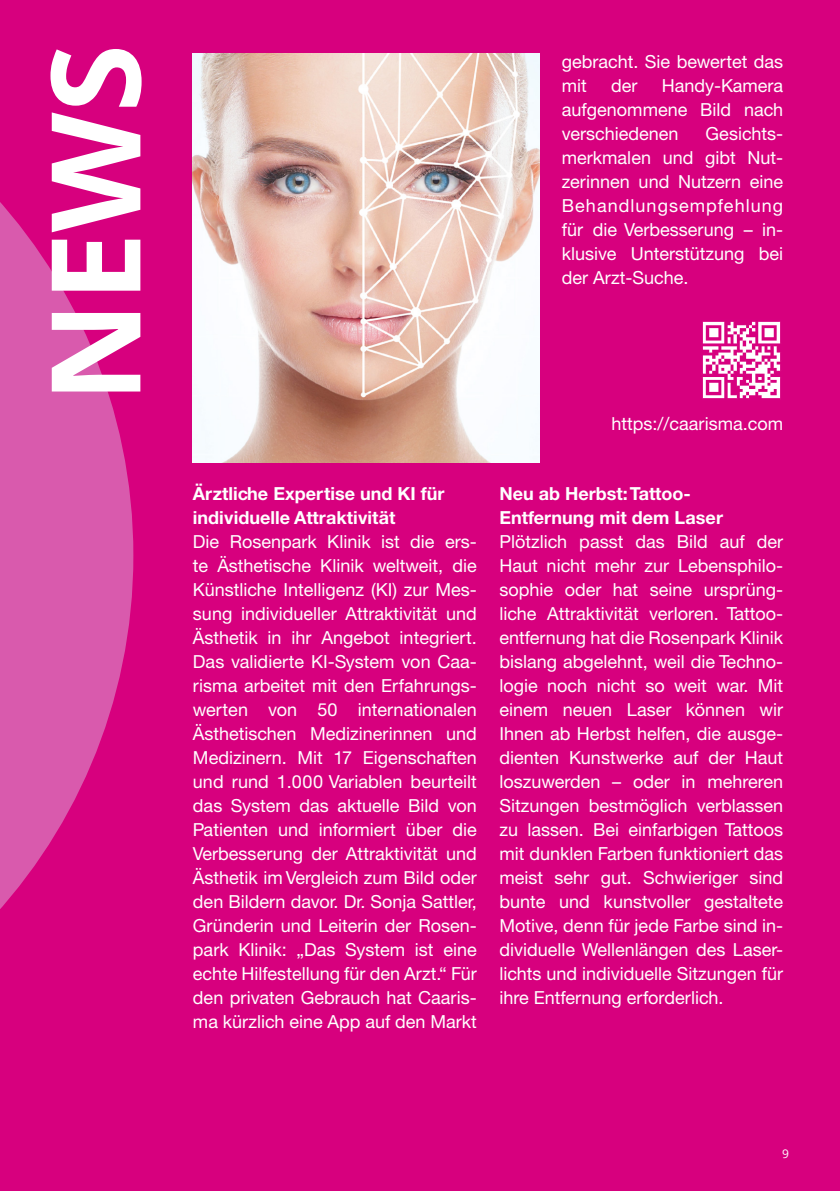
<style>
.page{position:relative;width:840px;height:1191px;background:#fff}
.page>*{position:absolute;margin:0;border:0;box-sizing:border-box;transform-origin:0 0}
.t1{font:700 124px "Open Sans";color:#fff}
.t2{font:18px/24px "Helvetica Neue CE";color:#fff;text-align:justify}
.t3{font:700 18px/24px "Helvetica Neue CE";color:#fff}
.t4{font:12px "Open Sans";color:#fff}
</style>
<div class="page">
<div style="left:0;top:0;width:839px;height:1191px;background:#d7007e"></div>
<svg style="left:0;top:202px;width:133px;height:707px;fill:#d95aad"></svg>
<img style="left:702px;top:321px;width:79px;height:78px">
<img style="left:193px;top:54px;width:346px;height:408px">
<h1 class="t1" style="left:8px;top:403px;width:360px;rotate:-90deg">NEWS</h1>
<p class="t2" style="left:561px;top:50px;width:223px">gebracht. Sie bewertet das mit</p>
<p class="t2" style="left:561px;top:74px;width:223px;text-indent:100px">Handy-Kamera aufgenommene Bild nach verschiedenen</p>
<p class="t2" style="left:610px;top:74px;width:28px">der</p>
<p class="t2" style="left:561px;top:122px;width:223px;text-indent:144px">Gesichts&shy;merkmalen und gibt Nut&shy;zerinnen und Nutzern eine Behandlungsempfehlung für die Verbesserung – in&shy;klusive Unterstützung bei der Arzt-Suche.</p>
<p class="t3" style="left:193px;top:482px;width:253px">Ärztliche Expertise und KI für individuelle Attraktivität</p>
<p class="t2" style="left:193px;top:530px;width:285px">Die Rosenpark Klinik ist die ers&shy;te Ästhetische Klinik weltweit, die Künstliche Intelligenz (KI) zur Mes&shy;sung individueller Attraktivität und Ästhetik in ihr Angebot integriert.<br>Das validierte KI-System von Caa&shy;risma arbeitet mit den Erfahrungs&shy;werten von 50 internationalen Ästhetischen Medizinerinnen und Medizinern. Mit 17 Eigenschaften und rund 1.000 Variablen beurteilt das System das aktuelle Bild von Patienten und informiert über die Verbesserung der Attraktivität und Ästhetik im Vergleich zum Bild oder den Bildern davor. Dr. Sonja Sattler, Gründerin und Leiterin der Rosen&shy;park Klinik: „Das System ist eine echte Hilfestellung für den Arzt.“ Für den privaten Gebrauch hat Caaris&shy;ma kürzlich eine App auf den Markt</p>
<p class="t2" style="left:611px;top:411px;width:173px">https://caarisma.com</p>
<p class="t3" style="left:499px;top:482px;width:225px">Neu ab Herbst: Tattoo-<br>Entfernung mit dem Laser</p>
<p class="t2" style="left:499px;top:530px;width:285px">Plötzlich passt das Bild auf der Haut nicht mehr zur Lebensphilo&shy;sophie oder hat seine ursprüng&shy;liche Attraktivität verloren. Tattoo&shy;entfernung hat die Rosenpark Klinik bislang abgelehnt, weil die Techno&shy;logie noch nicht so weit war. Mit einem neuen Laser können wir Ihnen ab Herbst helfen, die ausge&shy;dienten Kunstwerke auf der Haut loszuwerden – oder in mehreren Sitzungen bestmöglich verblassen zu lassen. Bei einfarbigen Tattoos mit dunklen Farben funktioniert das meist sehr gut. Schwieriger sind bunte und kunstvoller gestaltete Motive, denn für jede Farbe sind in&shy;dividuelle Wellenlängen des Laser&shy;lichts und individuelle Sitzungen für ihre Entfernung erforderlich.</p>
<p class="t4" style="left:781px;top:1145px;width:8px">9</p>
</div>
